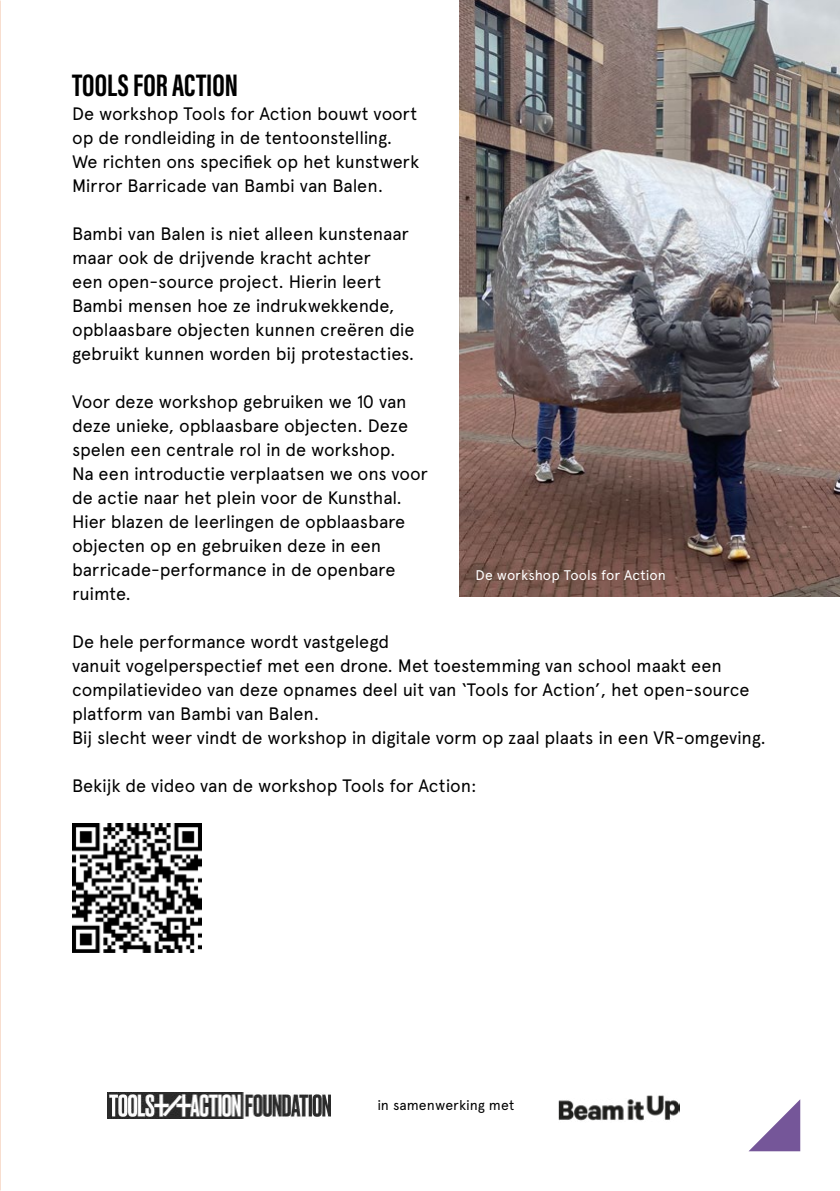
<style>
.page{position:relative;width:840px;height:1191px;background:#fff}
.page>*{position:absolute;margin:0;border:0;box-sizing:border-box;transform-origin:0 0}
.t1{font:32px "Acumin Variable Concept";color:#000}
.t2{font:18px/24px "Apercu";letter-spacing:-.01em;color:#000}
.t3{font:14px "Apercu";color:#fff}
.t4{font:14px "Apercu";color:#000}
</style>
<div class="page">
<svg style="left:749px;top:1100px;width:50px;height:51px"></svg>
<img style="left:459px;top:0;width:380px;height:596px">
<img style="left:72px;top:823px;width:129px;height:129px">
<img style="left:108px;top:1092px;width:222px;height:26px">
<img style="left:558px;top:1095px;width:120px;height:26px">
<h1 class="t1" style="left:72px;top:62px;width:167px">TOOLS FOR ACTION</h1>
<p class="t2" style="left:72px;top:101px;width:348px">De workshop Tools for Action bouwt voort op de rondleiding in de tentoonstelling.<br>We richten ons specifiek op het kunstwerk Mirror Barricade van Bambi van Balen.</p>
<p class="t2" style="left:72px;top:221px;width:344px">Bambi van Balen is niet alleen kunstenaar maar ook de drijvende kracht achter<br>een open-source project. Hierin leert Bambi mensen hoe ze indrukwekkende, opblaasbare objecten kunnen creëren die gebruikt kunnen worden bij protestacties.</p>
<p class="t2" style="left:72px;top:389px;width:357px">Voor deze workshop gebruiken we 10 van deze unieke, opblaasbare objecten. Deze spelen een centrale rol in de workshop.<br>Na een introductie verplaatsen we ons voor de actie naar het plein voor de Kunsthal.<br>Hier blazen de leerlingen de opblaasbare objecten op en gebruiken deze in een barricade-performance in de openbare ruimte.</p>
<p class="t2" style="left:72px;top:629px;width:695px">De hele performance wordt vastgelegd<br>vanuit vogelperspectief met een drone. Met toestemming van school maakt een compilatievideo van deze opnames deel uit van ‘Tools for Action’, het open-source platform van Bambi van Balen.<br>Bij slecht weer vindt de workshop in digitale vorm op zaal plaats in een VR-omgeving.</p>
<p class="t2" style="left:72px;top:773px;width:406px">Bekijk de video van de workshop Tools for Action:</p>
<p class="t3" style="left:475px;top:566px;width:192px">De workshop Tools for Action</p>
<p class="t4" style="left:377px;top:1096px;width:138px">in samenwerking met</p>
</div>
